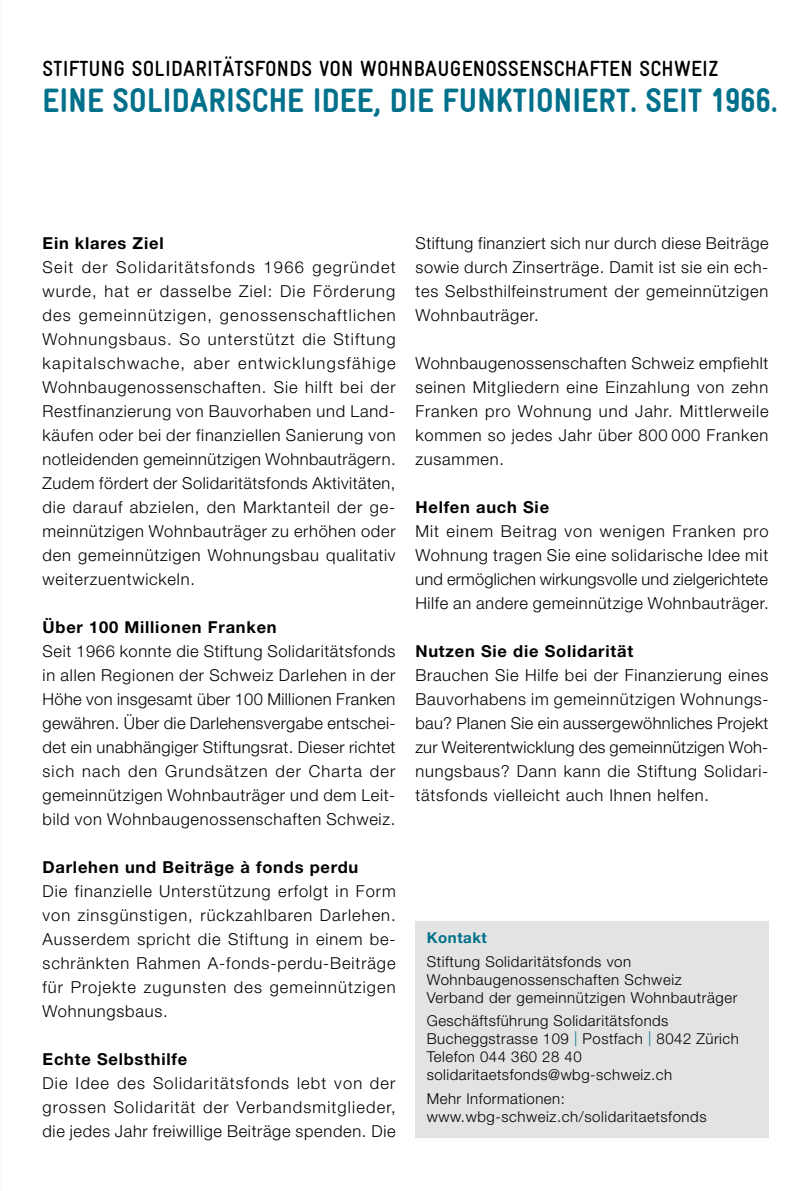
<style>
.page{position:relative;width:811px;height:1191px;background:#fff}
.page>*{position:absolute;margin:0;border:0;box-sizing:border-box;transform-origin:0 0}
.t1{font:900 condensed 34px "Gravur";letter-spacing:.005em;color:#00708b}
.t2{font:700 22px "Gravur Condensed";letter-spacing:.01em;color:#000}
.t3{font:300 16.4px/24px "Helvetica Neue LT Pro";letter-spacing:.045em;color:#000;text-align:justify}
.t4{font:700 16.4px "Helvetica Neue LT Pro";letter-spacing:.045em;color:#000}
.t5{font:300 15px/18px "Helvetica Neue LT Pro";letter-spacing:.03em;color:#000}
.t6{font:700 15px "Helvetica Neue LT Pro";letter-spacing:.035em;color:#00708b}
.s1{color:#00708b}
</style>
<div class="page">
<div style="left:415px;top:921px;width:353px;height:216px;background:#e2e3e3"></div>
<h2 class="t2" style="left:43px;top:56px;width:677px">STIFTUNG SOLIDARITÄTSFONDS VON WOHNBAUGENOSSENSCHAFTEN SCHWEIZ</h2>
<h1 class="t1" style="left:43px;top:81px;width:736px">EINE SOLIDARISCHE IDEE, DIE FUNKTIONIERT. SEIT 1966.</h1>
<p class="t4" style="left:43px;top:232px;width:123px">Ein klares Ziel</p>
<p class="t3" style="left:43px;top:255px;width:355px">Seit der Solidaritätsfonds 1966 gegründet wurde, hat er dasselbe Ziel: Die Förderung des gemeinnützigen, genossenschaftlichen Wohnungsbaus. So unterstützt die Stiftung kapitalschwache, aber entwicklungsfähige Wohnbaugenossenschaften. Sie hilft bei der Restfinanzierung von Bauvorhaben und Land&shy;käufen oder bei der finanziellen Sanierung von notleidenden gemeinnützigen Wohnbauträgern.<br>Zudem fördert der Solidaritätsfonds Aktivitäten, die darauf abzielen, den Marktanteil der ge&shy;meinnützigen Wohnbauträger zu erhöhen oder den gemeinnützigen Wohnungsbau qualitativ weiterzuentwickeln.</p>
<p class="t4" style="left:43px;top:617px;width:236px">Über 100 Millionen Franken</p>
<p class="t3" style="left:43px;top:639px;width:354px">Seit 1966 konnte die Stiftung Solidaritätsfonds in allen Regionen der Schweiz Darlehen in der Höhe von insgesamt über 100 Millionen Franken gewähren. Über die Darlehensvergabe entschei&shy;det ein unabhängiger Stiftungsrat. Dieser richtet sich nach den Grundsätzen der Charta der gemeinnützigen Wohnbauträger und dem Leit&shy;bild von Wohnbaugenossenschaften Schweiz.</p>
<p class="t4" style="left:43px;top:857px;width:317px">Darlehen und Beiträge à fonds perdu</p>
<p class="t3" style="left:43px;top:879px;width:355px">Die finanzielle Unterstützung erfolgt in Form von zinsgünstigen, rückzahlbaren Darlehen.<br>Ausserdem spricht die Stiftung in einem be&shy;schränkten Rahmen A-fonds-perdu-Beiträge für Projekte zugunsten des gemeinnützigen Wohnungsbaus.</p>
<p class="t4" style="left:43px;top:1049px;width:146px">Echte Selbsthilfe</p>
<p class="t3" style="left:43px;top:1071px;width:355px">Die Idee des Solidaritätsfonds lebt von der grossen Solidarität der Verbandsmitglieder, die jedes Jahr freiwillige Beiträge spenden. Die</p>
<p class="t3" style="left:415px;top:231px;width:355px">Stiftung finanziert sich nur durch diese Beiträge sowie durch Zinserträge. Damit ist sie ein ech&shy;tes Selbsthilfeinstrument der gemeinnützigen Wohnbauträger.</p>
<p class="t3" style="left:415px;top:351px;width:355px">Wohnbaugenossenschaften Schweiz empfiehlt seinen Mitgliedern eine Einzahlung von zehn Franken pro Wohnung und Jahr. Mittlerweile kommen so jedes Jahr über 800 000 Franken zusammen.</p>
<p class="t4" style="left:415px;top:497px;width:135px">Helfen auch Sie</p>
<p class="t3" style="left:415px;top:519px;width:355px">Mit einem Beitrag von wenigen Franken pro Wohnung tragen Sie eine solidarische Idee mit und ermöglichen wirkungsvolle und zielgerichtete Hilfe an andere gemeinnützige Wohnbauträger.</p>
<p class="t4" style="left:415px;top:641px;width:219px">Nutzen Sie die Solidarität</p>
<p class="t3" style="left:415px;top:663px;width:355px">Brauchen Sie Hilfe bei der Finanzierung eines Bauvorhabens im gemeinnützigen Wohnungs&shy;bau? Planen Sie ein aussergewöhnliches Projekt zur Weiterentwicklung des gemeinnützigen Woh&shy;nungsbaus? Dann kann die Stiftung Solidari&shy;tätsfonds vielleicht auch Ihnen helfen.</p>
<p class="t6" style="left:427px;top:928px;width:61px">Kontakt</p>
<p class="t5" style="left:427px;top:952px;width:312px">Stiftung Solidaritätsfonds von<br>Wohnbaugenossenschaften Schweiz<br>Verband der gemeinnützigen Wohnbauträger</p>
<p class="t5" style="left:427px;top:1011px;width:314px">Geschäftsführung Solidaritätsfonds Bucheggstrasse 109 <span class="s1">|</span> Postfach <span class="s1">|</span> 8042 Zürich Telefon 044 360 28 40 solidaritaetsfonds@wbg-schweiz.ch</p>
<p class="t5" style="left:427px;top:1089px;width:281px">Mehr Informationen: www.wbg-schweiz.ch/solidaritaetsfonds</p>
</div>
